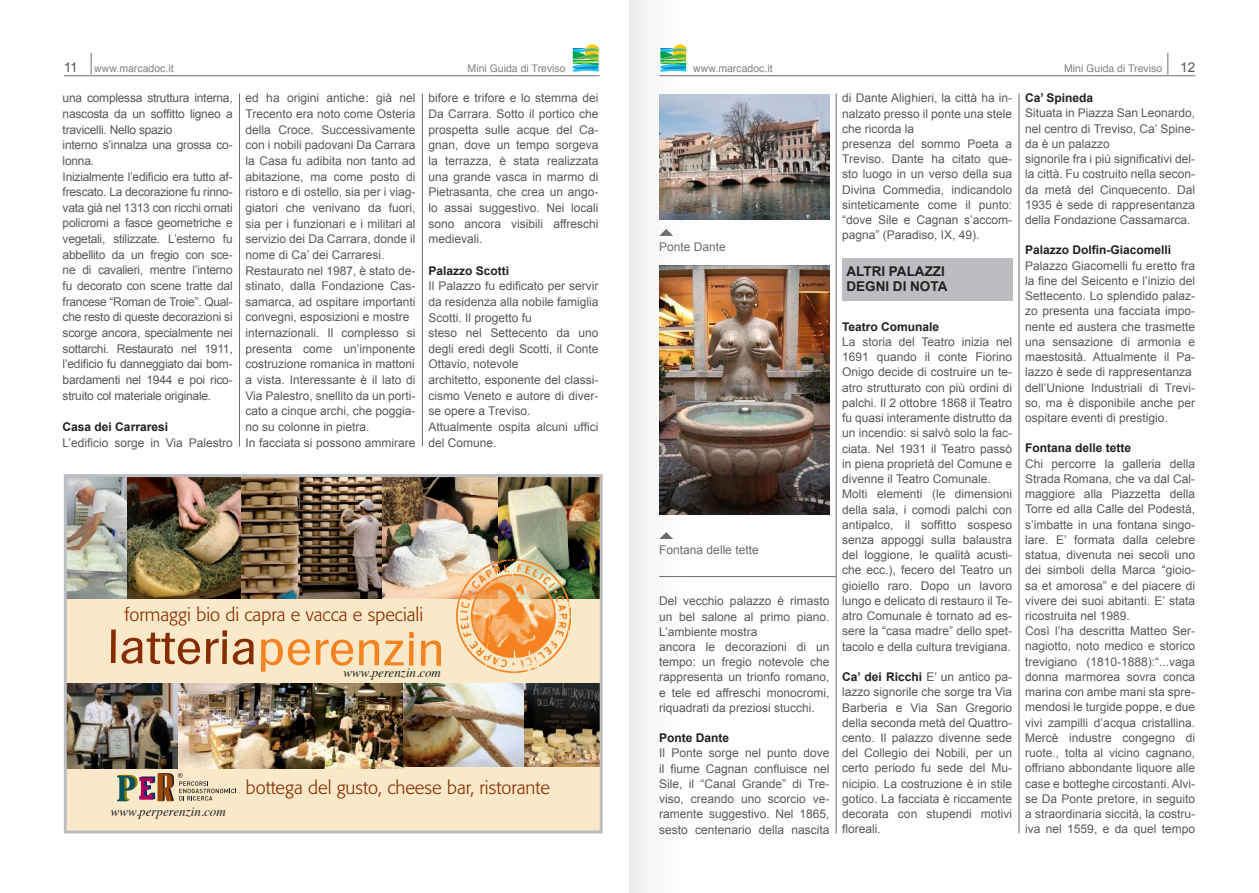
<style>
.page{position:relative;width:1259px;height:893px;background:#fff}
.page>*{position:absolute;margin:0;border:0;box-sizing:border-box;transform-origin:0 0}
.t1{font:300 18.3px "Formata";color:#872b01}
.t2{font:700 13.5px/15px "Arial";color:#231f20}
.t3{font:13.5px "Arial";color:#57585a}
.t4{font:italic 13.05px "Times";color:#231f20}
.t5{font:12px/15.3px "Arial";color:#57585a}
.t6{font:12px/15.6px "Arial";letter-spacing:-.02em;color:#57585a}
.t7{font:700 12px "Arial";color:#231f20}
.t8{font:12px "Arial";color:#6c6d70}
.t9{font:10.5px "Helvetica";color:#808285}
.s1{font-family:"Arial";font-size:13.5px;color:#57585a}
.s2{font-weight:700;color:#231f20}
</style>
<div class="page">
<img style="left:629px;top:0;width:153px;height:893px">
<hr style="left:659px;top:75px;width:536px;height:1px;background:#6c6d70">
<hr style="left:64px;top:75px;width:536px;height:1px;background:#6c6d70">
<svg style="left:1167px;top:53px;width:1px;height:21px"></svg>
<svg style="left:91px;top:53px;width:1px;height:21px"></svg>
<svg style="left:573px;top:44px;width:25px;height:28px"></svg>
<svg style="left:660px;top:44px;width:26px;height:28px"></svg>
<hr style="left:239px;top:94px;width:1px;height:352px;background:#6c6d70">
<hr style="left:422px;top:94px;width:1px;height:352px;background:#6c6d70">
<div style="left:842px;top:258px;width:170px;height:42px;background:#bcbdc0"></div>
<hr style="left:836px;top:94px;width:1px;height:739px;background:#6c6d70">
<hr style="left:1018px;top:94px;width:1px;height:739px;background:#6c6d70">
<hr style="left:659px;top:576px;width:177px;height:1px;background:#6c6d70">
<svg style="left:659px;top:532px;width:14px;height:7px"></svg>
<svg style="left:659px;top:229px;width:14px;height:7px"></svg>
<div style="left:65px;top:476px;width:536px;height:356px;background:#f9e9c9"></div>
<img style="left:68px;top:478px;width:174px;height:121px">
<div style="left:111px;top:629px;width:5px;height:34px;background:#872b01"></div>
<svg style="left:121px;top:633px;width:79px;height:31px"></svg>
<svg style="left:206px;top:630px;width:21px;height:34px"></svg>
<svg style="left:233px;top:639px;width:21px;height:26px"></svg>
<svg style="left:261px;top:639px;width:49px;height:33px"></svg>
<svg style="left:316px;top:639px;width:37px;height:27px"></svg>
<svg style="left:359px;top:632px;width:55px;height:33px"></svg>
<svg style="left:421px;top:640px;width:20px;height:26px"></svg>
<img style="left:68px;top:683px;width:336px;height:85px">
<img style="left:242px;top:478px;width:357px;height:121px">
<svg style="left:117px;top:773px;width:119px;height:28px"></svg>
<img style="left:404px;top:683px;width:195px;height:83px">
<img style="left:452px;top:557px;width:118px;height:116px">
<div style="left:64px;top:474px;width:539px;height:359px;border:3px solid #bcbdc0"></div>
<img style="left:659px;top:266px;width:170px;height:248px">
<img style="left:659px;top:95px;width:170px;height:124px">
<p class="t9" style="left:64px;top:60px;width:111px"><span class="s1">11</span> www.marcadoc.it</p>
<p class="t9" style="left:467px;top:60px;width:100px">Mini Guida di Treviso</p>
<p class="t9" style="left:693px;top:60px;width:81px">www.marcadoc.it</p>
<p class="t9" style="left:1064px;top:60px;width:100px">Mini Guida di Treviso</p>
<p class="t3" style="left:1180px;top:58px;width:17px">12</p>
<p class="t6" style="left:63px;top:90px;width:172px">una complessa struttura interna, nascosta da un soffitto ligneo a travicelli. Nello spazio<br>interno s’innalza una grossa co&shy;lonna.<br>Inizialmente l’edificio era tutto af&shy;frescato. La decorazione fu rinno&shy;vata già nel 1313 con ricchi ornati policromi a fasce geometriche e vegetali, stilizzate. L’esterno fu abbellito da un fregio con sce&shy;ne di cavalieri, mentre l’interno fu decorato con scene tratte dal francese “Roman de Troie”. Qual&shy;che resto di queste decorazioni si scorge ancora, specialmente nei sottarchi. Restaurato nel 1911, l’edificio fu danneggiato dai bom&shy;bardamenti nel 1944 e poi rico&shy;struito col materiale originale.</p>
<p class="t7" style="left:63px;top:419px;width:107px">Casa dei Carraresi</p>
<p class="t5" style="left:63px;top:435px;width:172px">L’edificio sorge in Via Palestro</p>
<p class="t7" style="left:1025px;top:90px;width:70px">Ca’ Spineda</p>
<p class="t5" style="left:1025px;top:106px;width:172px">Situata in Piazza San Leonardo, nel centro di Treviso, Ca’ Spine&shy;da è un palazzo<br>signorile fra i più significativi del&shy;la città. Fu costruito nella secon&shy;da metà del Cinquecento. Dal<br>1935 è sede di rappresentanza della Fondazione Cassamarca.</p>
<p class="t7" style="left:1025px;top:242px;width:148px">Palazzo Dolfin-Giacomelli</p>
<p class="t5" style="left:1025px;top:258px;width:172px">Palazzo Giacomelli fu eretto fra la fine del Seicento e l’inizio del<br>Settecento. Lo splendido palaz&shy;zo presenta una facciata impo&shy;nente ed austera che trasmette una sensazione di armonia e maestosità. Attualmente il Pa&shy;lazzo è sede di rappresentanza dell’Unione Industriali di Trevi&shy;so, ma è disponibile anche per ospitare eventi di prestigio.</p>
<p class="t7" style="left:1025px;top:440px;width:108px">Fontana delle tette</p>
<p class="t5" style="left:1025px;top:456px;width:172px">Chi percorre la galleria della<br>Strada Romana, che va dal Cal&shy;maggiore alla Piazzetta della<br>Torre ed alla Calle del Podestà, s’imbatte in una fontana singo&shy;lare. E’ formata dalla celebre statua, divenuta nei secoli uno dei simboli della Marca “gioio&shy;sa et amorosa” e del piacere di vivere dei suoi abitanti. E’ stata ricostruita nel 1989.<br>Così l’ha descritta Matteo Ser&shy;nagiotto, noto medico e storico trevigiano (1810-1888):“...vaga donna marmorea sovra conca marina con ambe mani sta spre&shy;mendosi le turgide poppe, e due vivi zampilli d’acqua cristallina.<br>Mercè industre congegno di ruote., tolta al vicino cagnano, offriano abbondante liquore alle case e botteghe circostanti. Alvi&shy;se Da Ponte pretore, in seguito a straordinaria siccità, la costru&shy;iva nel 1559, e da quel tempo</p>
<p class="t5" style="left:842px;top:91px;width:172px">di Dante Alighieri, la città ha in&shy;nalzato presso il ponte una stele che ricorda la<br>presenza del sommo Poeta a<br>Treviso. Dante ha citato que&shy;sto luogo in un verso della sua<br>Divina Commedia, indicandolo sinteticamente come il punto: “dove Sile e Cagnan s’accom&shy;pagna” (Paradiso, IX, 49).</p>
<p class="t2" style="left:846px;top:265px;width:102px">ALTRI PALAZZI<br>DEGNI DI NOTA</p>
<p class="t7" style="left:842px;top:319px;width:99px">Teatro Comunale</p>
<p class="t5" style="left:842px;top:334px;width:172px">La storia del Teatro inizia nel<br>1691 quando il conte Fiorino<br>Onigo decide di costruire un te&shy;atro strutturato con più ordini di palchi. Il 2 ottobre 1868 il Teatro fu quasi interamente distrutto da un incendio: si salvò solo la fac&shy;ciata. Nel 1931 il Teatro passò in piena proprietà del Comune e divenne il Teatro Comunale.<br>Molti elementi (le dimensioni della sala, i comodi palchi con antipalco, il soffitto sospeso senza appoggi sulla balaustra del loggione, le qualità acusti&shy;che ecc.), fecero del Teatro un gioiello raro. Dopo un lavoro lungo e delicato di restauro il Te&shy;atro Comunale è tornato ad es&shy;sere la “casa madre” dello spet&shy;tacolo e della cultura trevigiana.</p>
<p class="t5" style="left:842px;top:669px;width:172px;text-align:justify"><span class="s2">Ca’ dei Ricchi</span> E’ un antico pa&shy;lazzo signorile che sorge tra Via Barberia e Via San Gregorio della seconda metà del Quattro&shy;cento. Il palazzo divenne sede del Collegio dei Nobili, per un certo periodo fu sede del Mu&shy;nicipio. La costruzione è in stile gotico. La facciata è riccamente decorata con stupendi motivi floreali.</p>
<p class="t5" style="left:245px;top:90px;width:172px">ed ha origini antiche: già nel<br>Trecento era noto come Osteria della Croce. Successivamente con i nobili padovani Da Carrara la Casa fu adibita non tanto ad abitazione, ma come posto di ristoro e di ostello, sia per i viag&shy;giatori che venivano da fuori, sia per i funzionari e i militari al servizio dei Da Carrara, donde il nome di Ca’ dei Carraresi.<br>Restaurato nel 1987, è stato de&shy;stinato, dalla Fondazione Cas&shy;samarca, ad ospitare importanti convegni, esposizioni e mostre internazionali. Il complesso si presenta come un’imponente costruzione romanica in mattoni a vista. Interessante è il lato di<br>Via Palestro, snellito da un porti&shy;cato a cinque archi, che poggia&shy;no su colonne in pietra.<br>In facciata si possono ammirare</p>
<p class="t5" style="left:428px;top:91px;width:172px;text-align:justify">bifore e trifore e lo stemma dei Da Carrara. Sotto il portico che prospetta sulle acque del Ca&shy;gnan, dove un tempo sorgeva la terrazza, è stata realizzata una grande vasca in marmo di Pietrasanta, che crea un ango&shy;lo assai suggestivo. Nei locali sono ancora visibili affreschi medievali.</p>
<p class="t8" style="left:659px;top:239px;width:68px">Ponte Dante</p>
<p class="t7" style="left:428px;top:262px;width:82px">Palazzo Scotti</p>
<p class="t5" style="left:428px;top:278px;width:172px">Il Palazzo fu edificato per servir da residenza alla nobile famiglia<br>Scotti. Il progetto fu<br>steso nel Settecento da uno degli eredi degli Scotti, il Conte<br>Ottavio, notevole<br>architetto, esponente del classi&shy;cismo Veneto e autore di diver&shy;se opere a Treviso.<br>Attualmente ospita alcuni uffici del Comune.</p>
<p class="t8" style="left:659px;top:542px;width:101px">Fontana delle tette</p>
<p class="t5" style="left:659px;top:594px;width:172px">Del vecchio palazzo è rimasto un bel salone al primo piano.<br>L’ambiente mostra<br>ancora le decorazioni di un tempo: un fregio notevole che rappresenta un trionfo romano, e tele ed affreschi monocromi, riquadrati da preziosi stucchi.</p>
<p class="t7" style="left:659px;top:730px;width:72px">Ponte Dante</p>
<p class="t5" style="left:659px;top:746px;width:172px;text-align:justify">Il Ponte sorge nel punto dove il fiume Cagnan confluisce nel Sile, il “Canal Grande” di Tre&shy;viso, creando uno scorcio ve&shy;ramente suggestivo. Nel 1865, sesto centenario della nascita</p>
<h1 class="t1" style="left:124px;top:604px;width:300px">formaggi bio di capra e vacca e speciali</h1>
<p class="t4" style="left:343px;top:661px;width:99px">www.perenzin.com</p>
<h1 class="t1" style="left:246px;top:777px;width:306px">bottega del gusto, cheese bar, ristorante</h1>
<p class="t4" style="left:111px;top:800px;width:116px">www.perperenzin.com</p>
</div>
